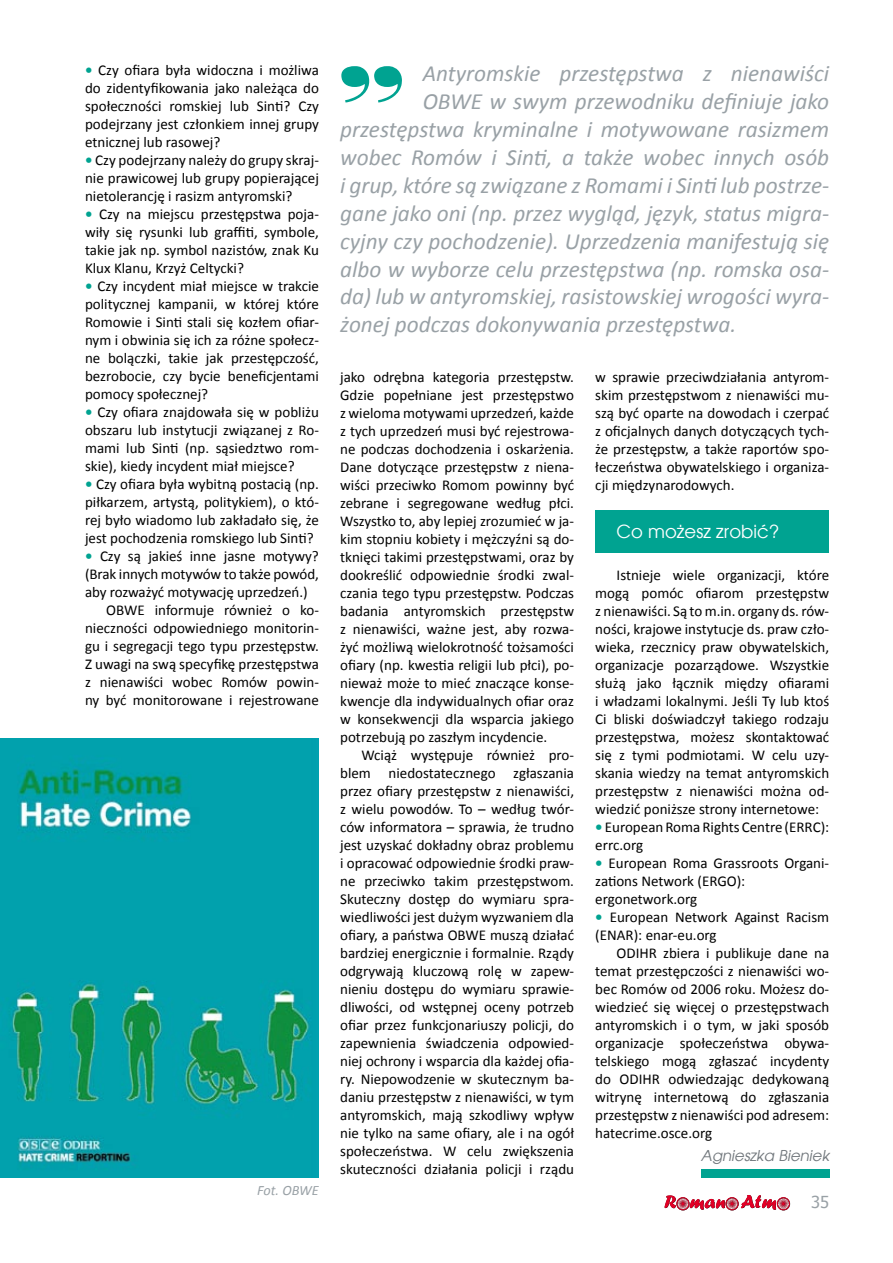
<style>
.page{position:relative;width:893px;height:1263px;background:#fff}
.page>*{position:absolute;margin:0;border:0;box-sizing:border-box;transform-origin:0 0}
.t1{font:90px "Bodnoff";color:#00a391}
.t2{font:italic 23.25px "Calibri";color:#99a1a6}
.t3{font:18px "Avalon";color:#fff}
.t4{font:16.5px "Tahoma";color:#99a1a6}
.t5{font:15px/18px "Calibri";color:#000;text-align:justify}
.t6{font:italic 15px "Avalon";color:#72787d}
.t7{font:italic 14.25px "Calibri";color:#99a1a6}
.s1{font-weight:700;color:#00a391}
</style>
<div class="page">
<svg style="left:664px;top:1195px;width:126px;height:15px"></svg>
<div style="left:595px;top:510px;width:234px;height:43px;background:#00a391"></div>
<div style="left:701px;top:1169px;width:128px;height:9px;background:#00a391"></div>
<img style="left:0;top:738px;width:319px;height:440px">
<p class="t5" style="left:85px;top:60px;width:235px"><span class="s1">•</span> Czy ofiara była widoczna i możliwa do zidentyfikowania jako należąca do społeczności romskiej lub Sinti? Czy podejrzany jest członkiem innej grupy etnicznej lub rasowej?</p>
<p class="t5" style="left:85px;top:150px;width:235px"><span class="s1">•</span> Czy podejrzany należy do grupy skraj&shy;nie prawicowej lub grupy popierającej nietolerancję i rasizm antyromski?</p>
<p class="t5" style="left:85px;top:204px;width:235px"><span class="s1">•</span> Czy na miejscu przestępstwa poja&shy;wiły się rysunki lub graffiti, symbole, takie jak np. symbol nazistów, znak Ku Klux Klanu, Krzyż Celtycki?</p>
<p class="t5" style="left:85px;top:276px;width:235px"><span class="s1">•</span> Czy incydent miał miejsce w trakcie politycznej kampanii, w której które Romowie i Sinti stali się kozłem ofiar&shy;nym i obwinia się ich za różne społecz&shy;ne bolączki, takie jak przestępczość, bezrobocie, czy bycie beneficjentami pomocy społecznej?</p>
<p class="t5" style="left:85px;top:402px;width:235px"><span class="s1">•</span> Czy ofiara znajdowała się w pobliżu obszaru lub instytucji związanej z Ro&shy;mami lub Sinti (np. sąsiedztwo rom&shy;skie), kiedy incydent miał miejsce?</p>
<p class="t5" style="left:85px;top:474px;width:235px"><span class="s1">•</span> Czy ofiara była wybitną postacią (np. piłkarzem, artystą, politykiem), o któ&shy;rej było wiadomo lub zakładało się, że jest pochodzenia romskiego lub Sinti?</p>
<p class="t5" style="left:85px;top:546px;width:235px"><span class="s1">•</span> Czy są jakieś inne jasne motywy?</p>
<p class="t5" style="left:85px;top:564px;width:235px">(Brak innych motywów to także powód,</p>
<p class="t5" style="left:85px;top:582px;width:224px">aby rozważyć motywację uprzedzeń.)</p>
<p class="t5" style="left:106px;top:600px;width:214px">OBWE informuje również o ko-</p>
<p class="t5" style="left:85px;top:618px;width:235px">nieczności odpowiedniego monitorin-</p>
<p class="t5" style="left:85px;top:636px;width:235px">gu i segregacji tego typu przestępstw.</p>
<p class="t5" style="left:85px;top:654px;width:235px">Z uwagi na swą specyfikę przestępstwa</p>
<p class="t5" style="left:85px;top:672px;width:235px">z nienawiści wobec Romów powin-</p>
<p class="t5" style="left:85px;top:690px;width:235px">ny być monitorowane i rejestrowane</p>
<p class="t7" style="left:257px;top:1181px;width:63px">Fot. OBWE</p>
<h2 class="t2" style="left:423px;top:59px;width:408px">Antyromskie przestępstwa z nienawiści</h2>
<h2 class="t2" style="left:423px;top:87px;width:408px">OBWE w swym przewodniku definiuje jako</h2>
<h2 class="t2" style="left:340px;top:115px;width:491px">przestępstwa kryminalne i motywowane rasizmem</h2>
<h2 class="t2" style="left:340px;top:143px;width:490px">wobec Romów i Sinti, a także wobec innych osób</h2>
<h2 class="t2" style="left:340px;top:171px;width:490px">i grup, które są związane z Romami i Sinti lub postrze-</h2>
<h2 class="t2" style="left:340px;top:199px;width:490px">gane jako oni (np. przez wygląd, język, status migra-</h2>
<h2 class="t2" style="left:340px;top:226px;width:490px">cyjny czy pochodzenie). Uprzedzenia manifestują się</h2>
<h2 class="t2" style="left:340px;top:254px;width:490px">albo w wyborze celu przestępstwa (np. romska osa-</h2>
<h2 class="t2" style="left:340px;top:282px;width:490px">da) lub w antyromskiej, rasistowskiej wrogości wyra-</h2>
<h2 class="t2" style="left:340px;top:310px;width:397px">żonej podczas dokonywania przestępstwa.</h2>
<h1 class="t1" style="left:339px;top:1px;width:67px">„</h1>
<p class="t5" style="left:340px;top:367px;width:235px">jako odrębna kategoria przestępstw.<br>Gdzie popełniane jest przestępstwo z wieloma motywami uprzedzeń, każde z tych uprzedzeń musi być rejestrowa&shy;ne podczas dochodzenia i oskarżenia.<br>Dane dotyczące przestępstw z niena&shy;wiści przeciwko Romom powinny być zebrane i segregowane według płci.<br>Wszystko to, aby lepiej zrozumieć w ja&shy;kim stopniu kobiety i mężczyźni są do&shy;tknięci takimi przestępstwami, oraz by dookreślić odpowiednie środki zwal&shy;czania tego typu przestępstw. Podczas badania antyromskich przestępstw z nienawiści, ważne jest, aby rozwa&shy;żyć możliwą wielokrotność tożsamości ofiary (np. kwestia religii lub płci), po&shy;nieważ może to mieć znaczące konse&shy;kwencje dla indywidualnych ofiar oraz w konsekwencji dla wsparcia jakiego potrzebują po zaszłym incydencie.</p>
<p class="t5" style="left:340px;top:745px;width:235px;text-indent:21px">Wciąż występuje również pro&shy;blem niedostatecznego zgłaszania przez ofiary przestępstw z nienawiści, z wielu powodów. To – według twór&shy;ców informatora – sprawia, że trudno jest uzyskać dokładny obraz problemu i opracować odpowiednie środki praw&shy;ne przeciwko takim przestępstwom.<br>Skuteczny dostęp do wymiaru spra&shy;wiedliwości jest dużym wyzwaniem dla ofiary, a państwa OBWE muszą działać bardziej energicznie i formalnie. Rządy odgrywają kluczową rolę w zapew&shy;nieniu dostępu do wymiaru sprawie&shy;dliwości, od wstępnej oceny potrzeb ofiar przez funkcjonariuszy policji, do zapewnienia świadczenia odpowied&shy;niej ochrony i wsparcia dla każdej ofia&shy;ry. Niepowodzenie w skutecznym ba&shy;daniu przestępstw z nienawiści, w tym antyromskich, mają szkodliwy wpływ nie tylko na same ofiary, ale i na ogół społeczeństwa. W celu zwiększenia skuteczności działania policji i rządu</p>
<p class="t5" style="left:595px;top:367px;width:235px">w sprawie przeciwdziałania antyrom&shy;skim przestępstwom z nienawiści mu&shy;szą być oparte na dowodach i czerpać z oficjalnych danych dotyczących tych&shy;że przestępstw, a także raportów spo&shy;łeczeństwa obywatelskiego i organiza&shy;cji międzynarodowych.</p>
<p class="t3" style="left:617px;top:521px;width:164px">Co możesz zrobić?</p>
<p class="t5" style="left:595px;top:565px;width:235px;text-indent:21px">Istnieje wiele organizacji, które mogą pomóc ofiarom przestępstw z nienawiści. Są to m.in. organy ds. rów&shy;ności, krajowe instytucje ds. praw czło&shy;wieka, rzecznicy praw obywatelskich, organizacje pozarządowe. Wszystkie służą jako łącznik między ofiarami i władzami lokalnymi. Jeśli Ty lub ktoś Ci bliski doświadczył takiego rodzaju przestępstwa, możesz skontaktować się z tymi podmiotami. W celu uzy&shy;skania wiedzy na temat antyromskich przestępstw z nienawiści można od&shy;wiedzić poniższe strony internetowe:</p>
<p class="t5" style="left:595px;top:817px;width:235px"><span class="s1">•</span> European Roma Rights Centre (ERRC): errc.org</p>
<p class="t5" style="left:595px;top:853px;width:235px;text-align:left"><span class="s1">•</span> European Roma Grassroots Organi&shy;zations Network (ERGO): ergonetwork.org</p>
<p class="t5" style="left:595px;top:907px;width:235px"><span class="s1">•</span> European Network Against Racism (ENAR): enar-eu.org</p>
<p class="t5" style="left:595px;top:943px;width:235px;text-indent:21px">ODIHR zbiera i publikuje dane na temat przestępczości z nienawiści wo&shy;bec Romów od 2006 roku. Możesz do&shy;wiedzieć się więcej o przestępstwach antyromskich i o tym, w jaki sposób organizacje społeczeństwa obywa&shy;telskiego mogą zgłaszać incydenty do ODIHR odwiedzając dedykowaną witrynę internetową do zgłaszania przestępstw z nienawiści pod adresem: hatecrime.osce.org</p>
<p class="t6" style="left:701px;top:1147px;width:130px">Agnieszka Bieniek</p>
<p class="t4" style="left:811px;top:1190px;width:10px">35</p>
</div>
